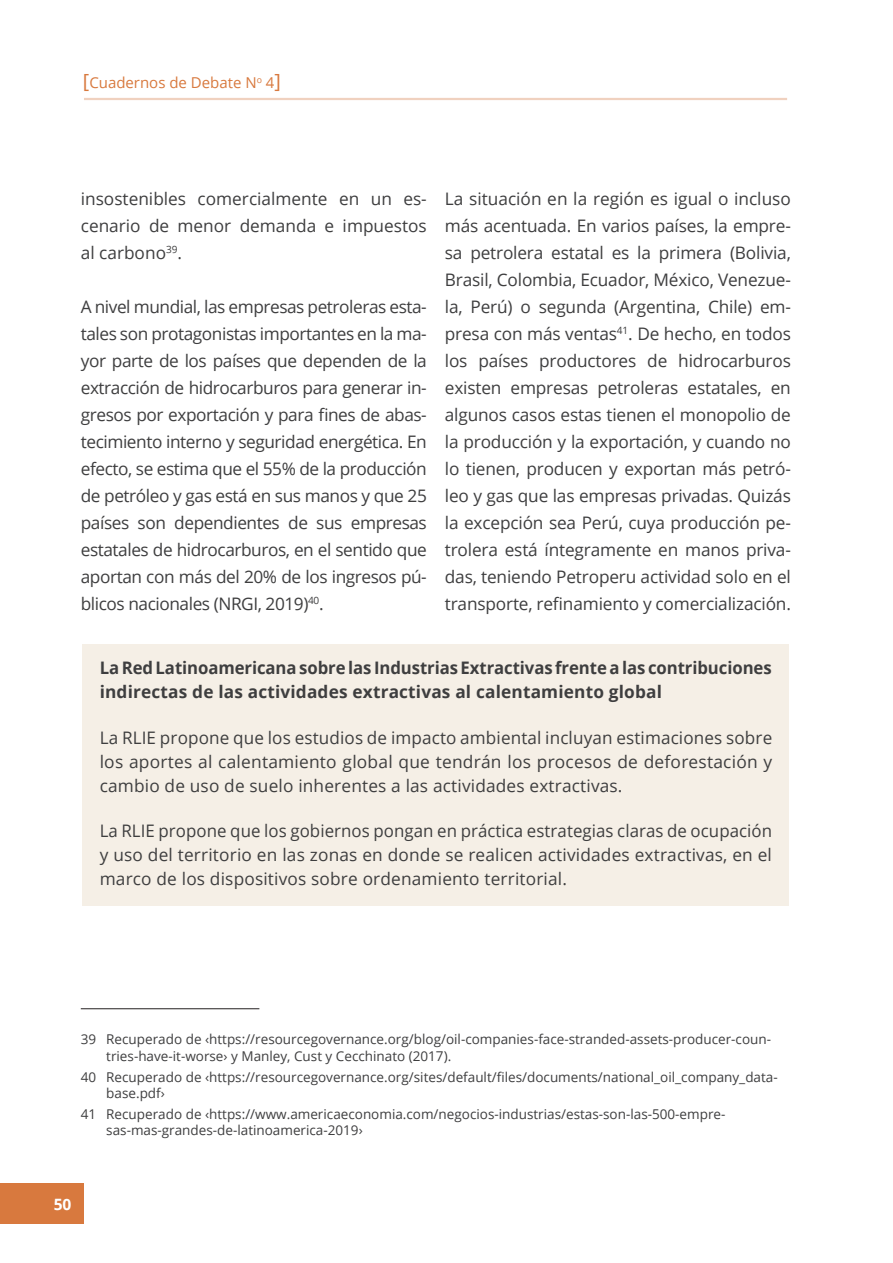
<style>
.page{position:relative;width:893px;height:1263px;background:#fff}
.page>*{position:absolute;margin:0;border:0;box-sizing:border-box;transform-origin:0 0}
.texto{font:17.25px/27px "Open Sans";letter-spacing:-.01em;color:#3e3e3f;text-align:justify}
.texto_cuadro_nota{font:17.25px/24px "Open Sans";letter-spacing:.01em;color:#3e3e3f;text-align:justify}
.texto_cuadro_nota-2{font:700 17.25px/24px "Open Sans";letter-spacing:-.005em;color:#3e3e3f}
.t1{font:700 15.6px "Open Sans";color:#fff}
.t2{font:15px "Open Sans";color:#d8793e}
.pie_de_nota{font:13.5px/16.5px "Open Sans";color:#3e3e3f}
.s1{font-size:19.5px}
</style>
<div class="page">
<div style="left:0;top:1183px;width:84px;height:41px;background:#d8793e"></div>
<hr style="left:84px;top:98px;width:703px;height:2px;background:#f0d1bf">
<hr style="left:81px;top:1008px;width:178px;height:1px;background:#231f20">
<div style="left:83px;top:644px;width:706px;height:76px;background:#f5efe6"></div>
<div style="left:83px;top:713px;width:706px;height:100px;background:#f5efe6"></div>
<div style="left:83px;top:807px;width:706px;height:99px;background:#f5efe6"></div>
<p class="t2" style="left:83px;top:72px;width:199px"><span class="s1">[</span>Cuadernos de Debate N<sup>o</sup> 4<span class="s1">]</span></p>
<p class="texto" style="left:81px;top:184px;width:348px">insostenibles comercialmente en un es&shy;cenario de menor demanda e impuestos al carbono<sup>39</sup>.</p>
<p class="texto" style="left:81px;top:292px;width:348px">A nivel mundial, las empresas petroleras esta&shy;tales son protagonistas importantes en la ma&shy;yor parte de los países que dependen de la extracción de hidrocarburos para generar in&shy;gresos por exportación y para fines de abas&shy;tecimiento interno y seguridad energética. En efecto, se estima que el 55% de la producción de petróleo y gas está en sus manos y que 25 países son dependientes de sus empresas estatales de hidrocarburos, en el sentido que aportan con más del 20% de los ingresos pú&shy;blicos nacionales (NRGI, 2019)<sup>40</sup>.</p>
<p class="texto" style="left:445px;top:184px;width:348px">La situación en la región es igual o incluso más acentuada. En varios países, la empre&shy;sa petrolera estatal es la primera (Bolivia, Brasil, Colombia, Ecuador, México, Venezue&shy;la, Perú) o segunda (Argentina, Chile) em&shy;presa con más ventas<sup>41</sup>. De hecho, en todos los países productores de hidrocarburos existen empresas petroleras estatales, en algunos casos estas tienen el monopolio de la producción y la exportación, y cuando no lo tienen, producen y exportan más petró&shy;leo y gas que las empresas privadas. Quizás la excepción sea Perú, cuya producción pe&shy;trolera está íntegramente en manos priva&shy;das, teniendo Petroperu actividad solo en el transporte, refinamiento y comercialización.</p>
<p class="texto_cuadro_nota-2" style="left:100px;top:656px;width:673px">La Red Latinoamericana sobre las Industrias Extractivas frente a las contribuciones indirectas de las actividades extractivas al calentamiento global</p>
<p class="texto_cuadro_nota" style="left:100px;top:725px;width:674px">La RLIE propone que los estudios de impacto ambiental incluyan estimaciones sobre los aportes al calentamiento global que tendrán los procesos de deforestación y cambio de uso de suelo inherentes a las actividades extractivas.</p>
<p class="texto_cuadro_nota" style="left:100px;top:818px;width:674px">La RLIE propone que los gobiernos pongan en práctica estrategias claras de ocupación y uso del territorio en las zonas en donde se realicen actividades extractivas, en el marco de los dispositivos sobre ordenamiento territorial.</p>
<p class="pie_de_nota" style="left:106px;top:1031px;width:666px;text-indent:-26px">39 Recuperado de ‹https://resourcegovernance.org/blog/oil-companies-face-stranded-assets-producer-coun&shy;tries-have-it-worse› y Manley, Cust y Cecchinato (2017).</p>
<p class="pie_de_nota" style="left:106px;top:1068px;width:673px;text-indent:-26px">40 Recuperado de ‹https://resourcegovernance.org/sites/default/files/documents/national_oil_company_data&shy;base.pdf›</p>
<p class="pie_de_nota" style="left:106px;top:1105px;width:621px;text-indent:-26px">41 Recuperado de ‹https://www.americaeconomia.com/negocios-industrias/estas-son-las-500-empre&shy;sas-mas-grandes-de-latinoamerica-2019›</p>
<p class="t1" style="left:54px;top:1193px;width:19px">50</p>
</div>
